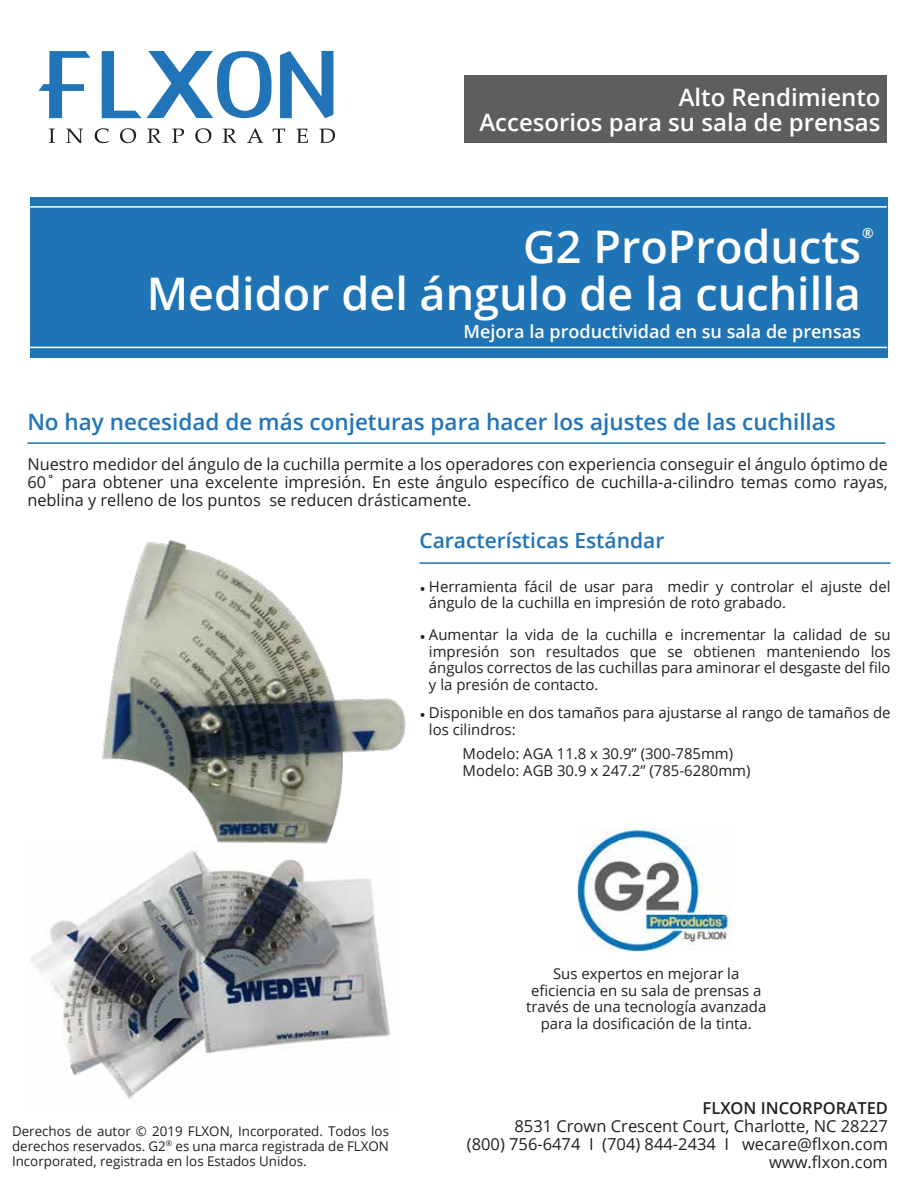
<style>
.page{position:relative;width:918px;height:1188px;background:#fff}
.page>*{position:absolute;margin:0;border:0;box-sizing:border-box;transform-origin:0 0}
.t1{font:600 45px/46.5px "Open Sans";color:#fff;text-align:right}
.t2{font:600 24px/25.5px "Open Sans";color:#fff;text-align:right}
.t3{font:600 22.5px "Open Sans";color:#2074b8}
.t4{font:600 21px "Open Sans";color:#2074b8}
.t5{font:600 18px "Open Sans";color:#fff}
.t6{font:16.5px/18px "Open Sans";color:#231f20;text-align:right}
.t7{font:600 16.5px "Open Sans";color:#231f20}
.t8{font:16.35px/18px "Open Sans";color:#231f20;text-align:justify}
.t9{font:15px/16.5px "Open Sans";color:#231f20}
.t10{font:600 13.95px "Open Sans";color:#fff}
.t11{font:13.35px/15px "Open Sans";color:#231f20;text-align:justify}
</style>
<div class="page">
<img style="left:102px;top:540px;width:304px;height:304px">
<div style="left:464px;top:75px;width:423px;height:68px;background:#5d5e5e"></div>
<div style="left:30px;top:197px;width:858px;height:160px;background:#1f74b5"></div>
<hr style="left:30px;top:206px;width:857px;height:2px;background:#fff">
<hr style="left:30px;top:347px;width:857px;height:1px;background:#fff">
<svg style="left:280px;top:51px;width:53px;height:67px"></svg>
<svg style="left:102px;top:51px;width:170px;height:68px"></svg>
<svg style="left:39px;top:51px;width:51px;height:67px"></svg>
<svg style="left:95px;top:128px;width:14px;height:16px"></svg>
<svg style="left:120px;top:128px;width:16px;height:16px"></svg>
<svg style="left:195px;top:128px;width:17px;height:16px"></svg>
<svg style="left:273px;top:129px;width:12px;height:14px"></svg>
<svg style="left:48px;top:129px;width:7px;height:14px"></svg>
<svg style="left:66px;top:129px;width:17px;height:14px"></svg>
<svg style="left:147px;top:128px;width:14px;height:15px"></svg>
<svg style="left:172px;top:128px;width:12px;height:15px"></svg>
<svg style="left:222px;top:128px;width:15px;height:15px"></svg>
<svg style="left:296px;top:129px;width:12px;height:14px"></svg>
<svg style="left:319px;top:129px;width:17px;height:14px"></svg>
<svg style="left:247px;top:128px;width:16px;height:15px"></svg>
<hr style="left:27px;top:442px;width:858px;height:2px;background:#1f74b5">
<hr style="left:419px;top:562px;width:472px;height:2px;background:#2074b8">
<img style="left:30px;top:850px;width:361px;height:249px">
<img style="left:577px;top:828px;width:155px;height:124px">
<h2 class="t2" style="left:479px;top:84px;width:403px">Alto Rendimiento<br>Accesorios para su sala de prensas</h2>
<p class="t10" style="left:862px;top:224px;width:13px">®</p>
<h1 class="t1" style="left:147px;top:223px;width:716px">G2 ProProducts<br>Medidor del ángulo de la cuchilla</h1>
<p class="t5" style="left:463px;top:319px;width:399px">Mejora la productividad en su sala de prensas</p>
<h3 class="t3" style="left:27px;top:406px;width:810px">No hay necesidad de más conjeturas para hacer los ajustes de las cuchillas</h3>
<p class="t8" style="left:27px;top:455px;width:862px">Nuestro medidor del ángulo de la cuchilla permite a los operadores con experiencia conseguir el ángulo óptimo de 60˚ para obtener una excelente impresión. En este ángulo específico de cuchilla-a-cilindro temas como rayas, neblina y relleno de los puntos se reducen drásticamente.</p>
<h3 class="t4" style="left:419px;top:526px;width:247px">Características Estándar</h3>
<p class="t9" style="left:429px;top:578px;width:463px">Herramienta fácil de usar para medir y controlar el ajuste del ángulo de la cuchilla en impresión de roto grabado.</p>
<p class="t9" style="left:429px;top:626px;width:463px;text-align:justify">Aumentar la vida de la cuchilla e incrementar la calidad de su impresión son resultados que se obtienen manteniendo los ángulos correctos de las cuchillas para aminorar el desgaste del filo y la presión de contacto.</p>
<p class="t9" style="left:429px;top:704px;width:463px">Disponible en dos tamaños para ajustarse al rango de tamaños de los cilindros:</p>
<p class="t9" style="left:463px;top:745px;width:289px">Modelo: AGA 11.8 x 30.9” (300-785mm)<br>Modelo: AGB 30.9 x 247.2” (785-6280mm)</p>
<p class="t6" style="left:419px;top:579px;width:8px">•</p>
<p class="t6" style="left:419px;top:628px;width:8px">•</p>
<p class="t6" style="left:419px;top:706px;width:8px">•</p>
<p class="t11" style="left:12px;top:1123px;width:379px">Derechos de autor © 2019 FLXON, Incorporated. Todos los derechos reservados. G2<sup>®</sup> es una marca registrada de FLXON Incorporated, registrada en los Estados Unidos.</p>
<p class="t9" style="left:526px;top:965px;width:242px;text-align:center">Sus expertos en mejorar la eficiencia en su sala de prensas a través de una tecnología avanzada para la dosificación de la tinta.</p>
<p class="t7" style="left:703px;top:1097px;width:187px">FLXON INCORPORATED</p>
<p class="t6" style="left:467px;top:1117px;width:423px">8531 Crown Crescent Court, Charlotte, NC 28227<br>(800) 756-6474 I (704) 844-2434 I wecare@flxon.com www.flxon.com</p>
</div>
